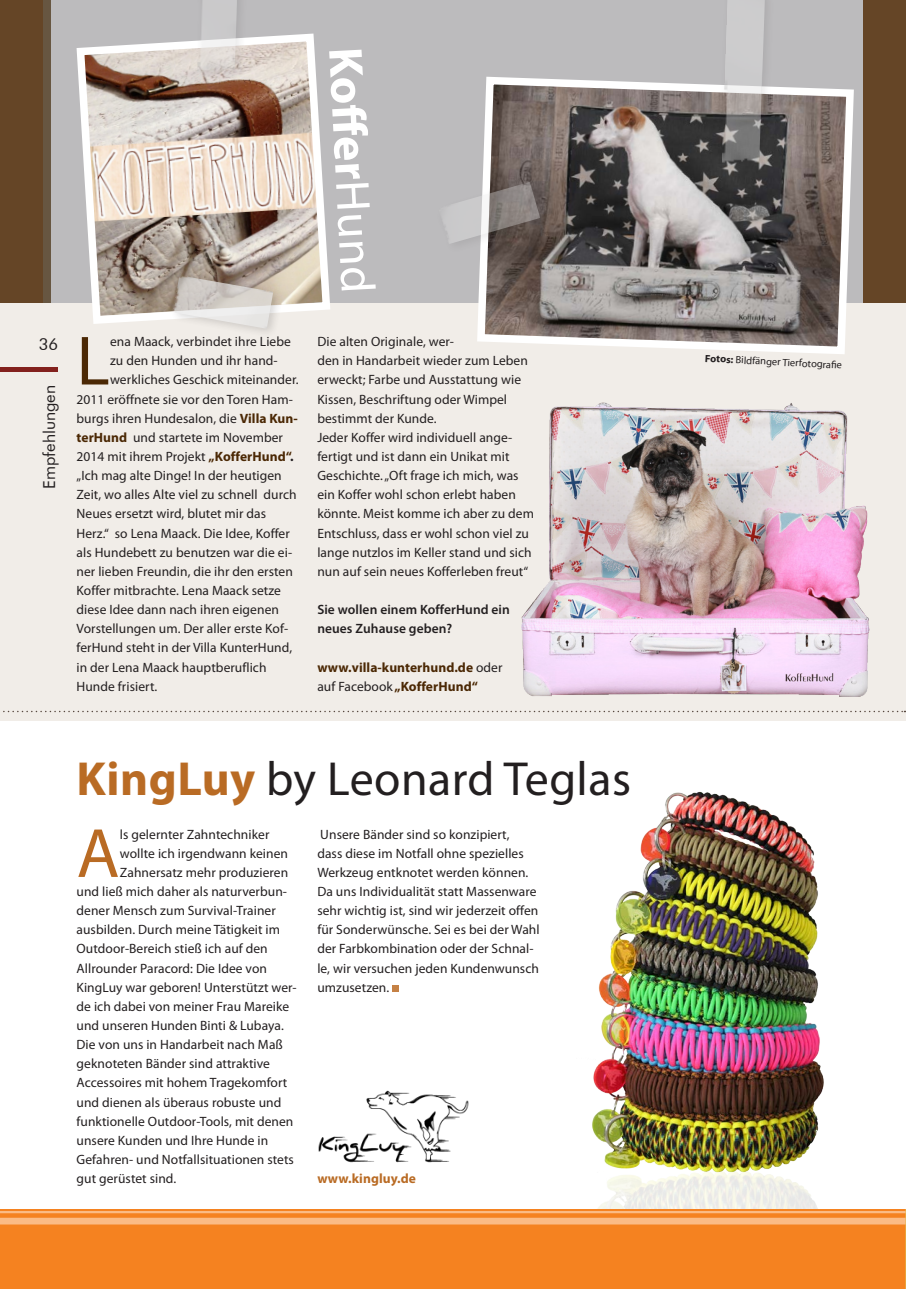
<style>
.page{position:relative;width:906px;height:1289px;background:#fff}
.page>*{position:absolute;margin:0;border:0;box-sizing:border-box;transform-origin:0 0}
.t1{font:70.35px "Myriad Pro";color:#4b2804}
.t2{font:70.35px "Myriad Pro";color:#b96b24}
.t3{font:48px "Myriad Pro";letter-spacing:.01em;color:#231f20}
.t4{font:700 48px "Myriad Pro";color:#fff}
._01_LT{font:16.5px "Futura BT";color:#231f20}
.t5{font:13.5px/19.2px "Myriad Pro";letter-spacing:.005em;color:#231f20}
.t6{font:700 13.5px/19.2px "Myriad Pro";letter-spacing:.005em;color:#4b2804}
.t7{font:600 13.5px/19.2px "Myriad Pro";letter-spacing:.005em;color:#231f20}
.t8{font:700 13.5px "Myriad Pro";letter-spacing:.005em;color:#b96b24}
.t9{font:10.5px "Myriad Pro";color:#231f20}
.s1{font-weight:700;color:#4b2804}
.s2{font-weight:700}
.s3{font-weight:400}
.s4{font-weight:400;color:#231f20}
.s5{font-weight:700;color:#b96b24}
</style>
<div class="page">
<div style="left:0;top:303px;width:906px;height:418px;background:#f1ede8"></div>
<div style="left:0;top:367px;width:57px;height:5px;background:#83211d"></div>
<div style="left:50px;top:0;width:840px;height:302px;background:#bcbbbd"></div>
<div style="left:863px;top:0;width:43px;height:302px;background:#654526"></div>
<div style="left:2px;top:0;width:49px;height:302px;background:#675641"></div>
<div style="left:0;top:0;width:42px;height:302px;background:#654526"></div>
<svg style="left:73px;top:33px;width:261px;height:291px"></svg>
<div style="left:192px;top:0;width:59px;height:81px;background:#231f20;opacity:.25"></div>
<img style="left:197px;top:0;width:40px;height:73px">
<div style="left:170px;top:272px;width:114px;height:67px;background:#231f20;opacity:.25"></div>
<img style="left:173px;top:275px;width:100px;height:54px">
<svg style="left:473px;top:76px;width:384px;height:278px;background:#8b8482"></svg>
<img style="left:521px;top:403px;width:349px;height:293px">
<div style="left:717px;top:0;width:59px;height:172px;background:#231f20;opacity:.25"></div>
<img style="left:721px;top:0;width:44px;height:164px">
<div style="left:434px;top:178px;width:117px;height:76px;background:#231f20;opacity:.25"></div>
<img style="left:438px;top:182px;width:102px;height:62px">
<svg style="left:3px;top:710px;width:902px;height:2px"></svg>
<img style="left:592px;top:791px;width:232px;height:367px">
<img style="left:597px;top:1158px;width:221px;height:51px">
<div style="left:0;top:1209px;width:906px;height:79px;background:#f58220"></div>
<hr style="left:0;top:1210px;width:906px;height:3px;background:#fbbb85">
<div style="left:0;top:1217px;width:906px;height:7px;background:#fbbb85"></div>
<img style="left:318px;top:1090px;width:151px;height:73px">
<hr style="left:905px;top:0;width:1px;height:302px;background:#e9a33b">
<hr style="left:905px;top:1209px;width:1px;height:79px;background:#e9a33b">
<div style="left:392px;top:985px;width:7px;height:6px;background:#c58145"></div>
<p class="_01_LT" style="left:39px;top:334px;width:21px">36</p>
<p class="_01_LT" style="left:39px;top:489px;width:105px;rotate:-90deg">Empfehlungen</p>
<p class="t1" style="left:77px;top:317px;width:35px">L</p>
<p class="t5" style="left:110px;top:332px;width:190px">ena Maack, verbindet ihre Liebe zu den Hunden und ihr hand&shy;werkliches Geschick miteinander.</p>
<p class="t5" style="left:77px;top:389px;width:223px">2011 eröffnete sie vor den Toren Ham&shy;burgs ihren Hundesalon, die <span class="s1">Villa Kun&shy;terHund</span> und startete im November 2014 mit ihrem Projekt <span class="s1">„KofferHund“</span><span class="s2">.</span></p>
<p class="t5" style="left:77px;top:466px;width:222px">„Ich mag alte Dinge! In der heutigen Zeit, wo alles Alte viel zu schnell durch Neues ersetzt wird, blutet mir das Herz.“ so Lena Maack. Die Idee, Koffer als Hundebett zu benutzen war die ei&shy;ner lieben Freundin, die ihr den ersten Koffer mitbrachte. Lena Maack setze diese Idee dann nach ihren eigenen Vorstellungen um. Der aller erste Kof&shy;ferHund steht in der Villa KunterHund, in der Lena Maack hauptberuflich Hunde frisiert.</p>
<p class="t4" style="left:376px;top:46px;width:247px;rotate:87deg">Koff er<span class="s3">Hund</span></p>
<p class="t5" style="left:317px;top:332px;width:212px">Die alten Originale, wer-<br>den in Handarbeit wieder zum Leben erweckt; Farbe und Ausstattung wie<br>Kissen, Beschriftung oder Wimpel bestimmt der Kunde.</p>
<p class="t5" style="left:317px;top:427px;width:218px">Jeder Koffer wird individuell ange&shy;fertigt und ist dann ein Unikat mit Geschichte. „Oft frage ich mich, was ein Koffer wohl schon erlebt haben könnte. Meist komme ich aber zu dem Entschluss, dass er wohl schon viel zu lange nutzlos im Keller stand und sich nun auf sein neues Kofferleben freut“</p>
<p class="t7" style="left:317px;top:599px;width:194px">Sie wollen einem KofferHund ein neues Zuhause geben?</p>
<p class="t6" style="left:317px;top:657px;width:187px">www.villa-kunterhund.de <span class="s4">oder auf Facebook</span>„KofferHund“</p>
<p class="t3" style="left:77px;top:749px;width:556px"><span class="s5">KingLuy</span> by Leonard Teglas</p>
<p class="t2" style="left:77px;top:810px;width:45px">A</p>
<p class="t5" style="left:120px;top:824px;width:151px">ls gelernter Zahntechniker</p>
<p class="t5" style="left:120px;top:843px;width:170px">wollte ich irgendwann keinen</p>
<p class="t5" style="left:120px;top:862px;width:170px">Zahnersatz mehr produzieren</p>
<p class="t5" style="left:77px;top:881px;width:212px">und ließ mich daher als naturverbun-</p>
<p class="t5" style="left:77px;top:900px;width:201px">dener Mensch zum Survival-Trainer</p>
<p class="t5" style="left:77px;top:920px;width:205px">ausbilden. Durch meine Tätigkeit im</p>
<p class="t5" style="left:77px;top:939px;width:193px">Outdoor-Bereich stieß ich auf den</p>
<p class="t5" style="left:77px;top:958px;width:192px">Allrounder Paracord: Die Idee von</p>
<p class="t5" style="left:77px;top:977px;width:222px">KingLuy war geboren! Unterstützt wer-</p>
<p class="t5" style="left:77px;top:996px;width:214px">de ich dabei von meiner Frau Mareike</p>
<p class="t5" style="left:77px;top:1015px;width:209px">und unseren Hunden Binti &amp; Lubaya.</p>
<p class="t5" style="left:77px;top:1034px;width:219px">Die von uns in Handarbeit nach Maß geknoteten Bänder sind attraktive Accessoires mit hohem Tragekomfort und dienen als überaus robuste und funktionelle Outdoor-Tools, mit denen unsere Kunden und Ihre Hunde in Gefahren- und Notfallsituationen stets gut gerüstet sind.</p>
<p class="t5" style="left:317px;top:824px;width:224px">Unsere Bänder sind so konzipiert,<br>dass diese im Notfall ohne spezielles Werkzeug entknotet werden können.<br>Da uns Individualität statt Massenware sehr wichtig ist, sind wir jederzeit offen für Sonderwünsche. Sei es bei der Wahl der Farbkombination oder der Schnal&shy;le, wir versuchen jeden Kundenwunsch umzusetzen.</p>
<p class="t8" style="left:317px;top:1169px;width:100px">www.kingluy.de</p>
<p class="t9" style="left:705px;top:351px;width:138px;rotate:3deg"><span class="s2">Fotos:</span> Bildfänger Tierfotografi e</p>
</div>
